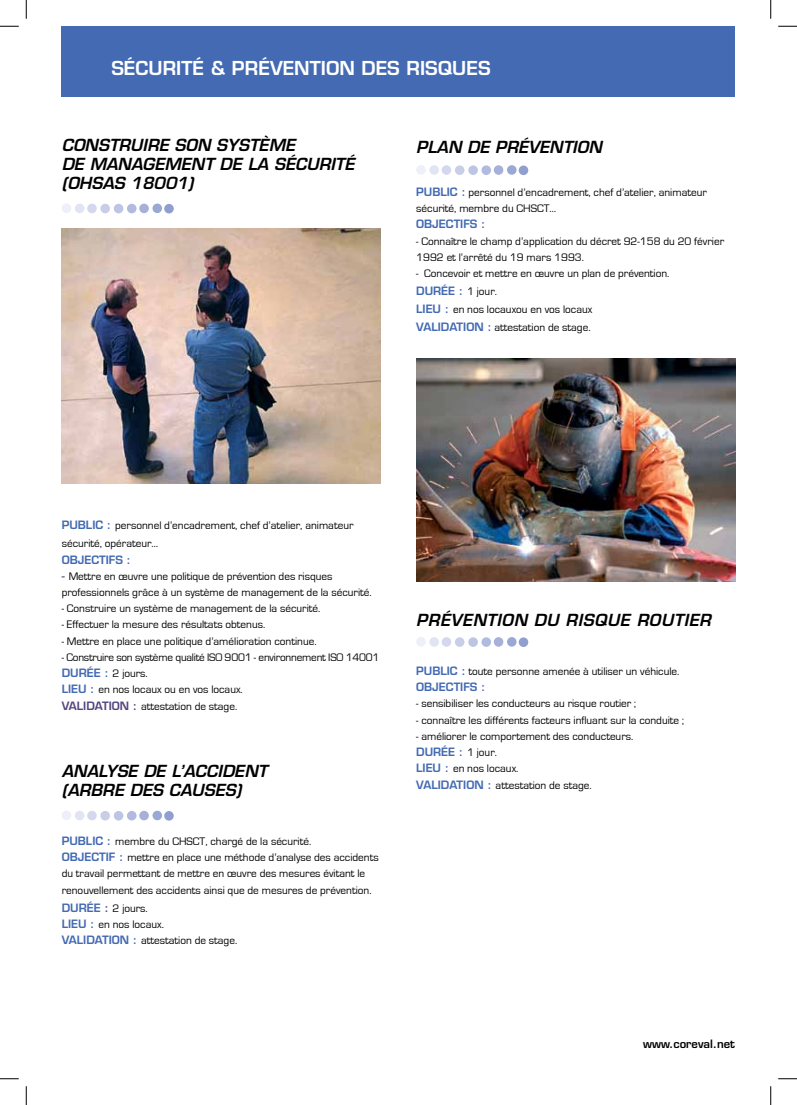
<style>
.page{position:relative;width:797px;height:1105px;background:#fff}
.page>*{position:absolute;margin:0;border:0;box-sizing:border-box;transform-origin:0 0}
.t1{font:600 18.75px "Eurostile";color:#fff}
.t2{font:italic 600 16.25px/18.8px "Eurostile";color:#000}
.t3{font:italic 600 16.25px "Eurostile";letter-spacing:.03em;color:#000}
.t4{font:11.25px/16.2px "Eurostile";color:#000}
.t5{font:11.25px/16.2px "Eurostile";letter-spacing:-.02em;color:#000}
.t6{font:600 11.25px "Eurostile";color:#436ab3}
.t7{font:600 11.25px "Eurostile";color:#000}
.s1{font-weight:600;color:#436ab3}
.s2{font-weight:600;color:#54467e}
</style>
<div class="page">
<img style="left:62px;top:228px;width:319px;height:255px">
<img style="left:416px;top:358px;width:319px;height:224px">
<div style="left:62px;top:26px;width:673px;height:71px;background:#436ab3"></div>
<svg style="left:62px;top:811px;width:48px;height:9px"></svg>
<div style="left:114px;top:811px;width:9px;height:9px;background:#bdc5e4;border-radius:5px"></div>
<div style="left:127px;top:811px;width:9px;height:9px;background:#b1badf;border-radius:5px"></div>
<div style="left:139px;top:811px;width:10px;height:9px;background:#a6b0d9;border-radius:5px"></div>
<div style="left:152px;top:811px;width:10px;height:9px;background:#9aa8d5;border-radius:5px"></div>
<div style="left:164px;top:811px;width:10px;height:10px;background:#909ed0;border-radius:5px"></div>
<svg style="left:416px;top:637px;width:48px;height:10px"></svg>
<div style="left:468px;top:637px;width:10px;height:10px;background:#bdc5e4;border-radius:5px"></div>
<div style="left:481px;top:637px;width:10px;height:10px;background:#b1badf;border-radius:5px"></div>
<div style="left:494px;top:637px;width:9px;height:10px;background:#a6b0d9;border-radius:5px"></div>
<div style="left:507px;top:637px;width:9px;height:10px;background:#9aa8d5;border-radius:5px"></div>
<div style="left:518px;top:637px;width:10px;height:10px;background:#909ed0;border-radius:5px"></div>
<svg style="left:62px;top:203px;width:48px;height:10px"></svg>
<div style="left:114px;top:204px;width:9px;height:9px;background:#bdc5e4;border-radius:5px"></div>
<div style="left:127px;top:204px;width:9px;height:9px;background:#b1badf;border-radius:5px"></div>
<div style="left:139px;top:204px;width:10px;height:9px;background:#a6b0d9;border-radius:5px"></div>
<div style="left:152px;top:204px;width:10px;height:9px;background:#9aa8d5;border-radius:5px"></div>
<div style="left:164px;top:204px;width:10px;height:9px;background:#909ed0;border-radius:5px"></div>
<svg style="left:416px;top:165px;width:48px;height:10px"></svg>
<div style="left:468px;top:165px;width:10px;height:10px;background:#bdc5e4;border-radius:5px"></div>
<div style="left:481px;top:165px;width:10px;height:10px;background:#b1badf;border-radius:5px"></div>
<div style="left:494px;top:165px;width:9px;height:10px;background:#a6b0d9;border-radius:5px"></div>
<div style="left:507px;top:165px;width:9px;height:10px;background:#9aa8d5;border-radius:5px"></div>
<div style="left:518px;top:166px;width:10px;height:9px;background:#909ed0;border-radius:5px"></div>
<svg style="left:0;top:25px;width:19px;height:2px"></svg>
<svg style="left:778px;top:25px;width:19px;height:2px"></svg>
<svg style="left:0;top:1078px;width:19px;height:1px"></svg>
<svg style="left:778px;top:1078px;width:19px;height:1px"></svg>
<svg style="left:25px;top:0;width:2px;height:19px"></svg>
<svg style="left:25px;top:1086px;width:2px;height:19px"></svg>
<svg style="left:770px;top:0;width:1px;height:19px"></svg>
<svg style="left:770px;top:1086px;width:1px;height:19px"></svg>
<h1 class="t1" style="left:111px;top:56px;width:379px">SÉCURITÉ &amp; PRÉVENTION DES RISQUES</h1>
<h2 class="t2" style="left:62px;top:136px;width:294px">CONSTRUIRE SON SYSTÈME<br>DE MANAGEMENT DE LA SÉCURITÉ (OHSAS</h2>
<h2 class="t2" style="left:131px;top:174px;width:64px">18001)</h2>
<h2 class="t2" style="left:416px;top:137px;width:187px">PLAN DE PRÉVENTION</h2>
<p class="t4" style="left:416px;top:184px;width:292px"><span class="s1">PUBLIC :</span> personnel d’encadrement, chef d’atelier, animateur sécurité, membre du CHSCT…</p>
<p class="t6" style="left:416px;top:217px;width:71px">OBJECTIFS :</p>
<p class="t4" style="left:416px;top:233px;width:309px">- Connaître le champ d’application du décret 92-158 du 20 février<br>1992 et l’arrêté du 19 mars 1993.</p>
<p class="t4" style="left:416px;top:265px;width:255px;line-height:18px">- Concevoir et mettre en œuvre un plan de prévention.<br><span class="s1">DURÉE :</span> 1 jour.<br><span class="s1">LIEU :</span> en nos locauxou en vos locaux<br><span class="s1">VALIDATION :</span> attestation de stage.</p>
<p class="t4" style="left:62px;top:517px;width:293px;line-height:18px"><span class="s1">PUBLIC :</span> personnel d’encadrement, chef d’atelier, animateur sécurité, opérateur…</p>
<p class="t6" style="left:62px;top:552px;width:71px">OBJECTIFS :</p>
<p class="t4" style="left:62px;top:568px;width:311px"><span class="s2">-</span> Mettre en œuvre une politique de prévention des risques professionnels grâce à un système de management de la sécurité.</p>
<p class="t4" style="left:62px;top:601px;width:260px">- Construire un système de management de la sécurité.</p>
<p class="t4" style="left:62px;top:617px;width:205px">- Effectuer la mesure des résultats obtenus.</p>
<p class="t4" style="left:62px;top:633px;width:256px">- Mettre en place une politique d’amélioration continue.</p>
<p class="t5" style="left:62px;top:649px;width:319px">- Construire son système qualité ISO 9001 - environnement ISO 14001<br><span class="s1">DURÉE :</span> 2 jours.<br><span class="s1">LIEU :</span> en nos locaux ou en vos locaux.<br><span class="s2">VALIDATION :</span> attestation de stage.</p>
<h2 class="t2" style="left:62px;top:762px;width:207px">ANALYSE DE L’ACCIDENT (ARBRE DES CAUSES)</h2>
<p class="t4" style="left:62px;top:833px;width:318px"><span class="s1">PUBLIC :</span> membre du CHSCT, chargé de la sécurité.<br><span class="s1">OBJECTIF :</span> mettre en place une méthode d’analyse des accidents du travail permettant de mettre en œuvre des mesures évitant le renouvellement des accidents ainsi que de mesures de prévention.</p>
<p class="t4" style="left:62px;top:900px;width:177px"><span class="s1">DURÉE</span> <span class="s2">:</span> 2 jours.<br><span class="s1">LIEU :</span> en nos locaux.<br><span class="s1">VALIDATION :</span> attestation de stage.</p>
<h2 class="t3" style="left:416px;top:610px;width:296px">PRÉVENTION DU RISQUE ROUTIER</h2>
<p class="t4" style="left:416px;top:663px;width:265px"><span class="s1">PUBLIC :</span> toute personne amenée à utiliser un véhicule.<br><span class="s1">OBJECTIFS :</span></p>
<p class="t4" style="left:416px;top:696px;width:221px">- sensibiliser les conducteurs au risque routier ;</p>
<p class="t4" style="left:416px;top:712px;width:269px">- connaître les différents facteurs influant sur la conduite ;</p>
<p class="t4" style="left:416px;top:728px;width:219px">- améliorer le comportement des conducteurs.<br><span class="s1">DURÉE :</span> 1 jour.<br><span class="s1">LIEU :</span> en nos locaux.<br><span class="s1">VALIDATION :</span> attestation de stage.</p>
<p class="t7" style="left:643px;top:1036px;width:93px">WWW.COREVAL.NET</p>
</div>
